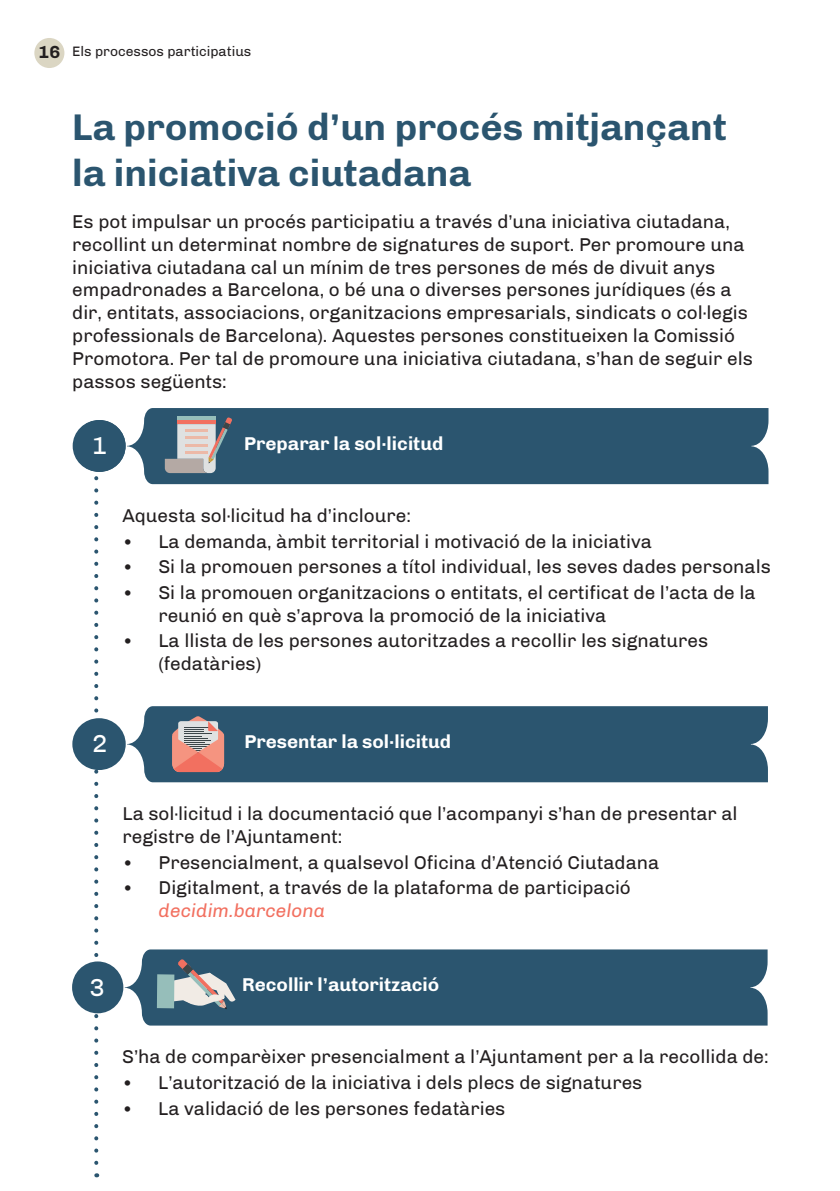
<style>
.page{position:relative;width:840px;height:1191px;background:#fff}
.page>*{position:absolute;margin:0;border:0;box-sizing:border-box;transform-origin:0 0}
.t1{font:700 38px/45.6px "Chivo";color:#2b556f}
.t2{font:25.2px "Chivo";color:#fff}
.t3{font:19px/22.8px "Chivo";color:#231f20}
.t4{font:700 19px "Chivo";color:#fff}
.t5{font:14px "Chivo";color:#231f20}
.s1{font-weight:700;font-size:18px}
.s2{font-size:18px}
.s3{font-style:italic;color:#f27060}
</style>
<div class="page">
<div style="left:34px;top:38px;width:30px;height:30px;background:#dbd6c3;border-radius:50%"></div>
<svg style="left:94px;top:476px;width:4px;height:701px"></svg>
<div style="left:73px;top:420px;width:52px;height:52px;background:#2b556f;border-radius:50%"></div>
<div style="left:72px;top:718px;width:54px;height:52px;background:#2b556f;border-radius:50%"></div>
<div style="left:72px;top:961px;width:51px;height:52px;background:#2b556f;border-radius:50%"></div>
<div style="left:127px;top:408px;width:641px;height:76px;background:#2b556f"></div>
<div style="left:127px;top:706px;width:640px;height:76px;background:#2b556f"></div>
<div style="left:125px;top:949px;width:642px;height:76px;background:#2b556f"></div>
<hr style="left:177px;top:416px;width:38px;height:4px;background:#96beba">
<svg style="left:165px;top:417px;width:67px;height:56px;background:#999a9f"></svg>
<svg style="left:172px;top:716px;width:52px;height:56px;background:#c69089"></svg>
<div style="left:157px;top:974px;width:17px;height:34px;background:#96beba"></div>
<svg style="left:167px;top:959px;width:68px;height:50px;background:#88969f"></svg>
<p class="t5" style="left:38px;top:43px;width:214px"><span class="s1">16</span> Els processos participatius</p>
<h1 class="t1" style="left:72px;top:105px;width:656px">La promoció d’un procés mitjançant la iniciativa ciutadana</h1>
<p class="t3" style="left:72px;top:210px;width:681px">Es pot impulsar un procés participatiu a través d’una iniciativa ciutadana, recollint un determinat nombre de signatures de suport. Per promoure una iniciativa ciutadana cal un mínim de tres persones de més de divuit anys empadronades a Barcelona, o bé una o diverses persones jurídiques (és a dir, entitats, associacions, organitzacions empresarials, sindicats o col·legis professionals de Barcelona). Aquestes persones constitueixen la Comissió Promotora. Per tal de promoure una iniciativa ciutadana, s’han de seguir els passos següents:</p>
<h2 class="t2" style="left:92px;top:431px;width:17px">1</h2>
<p class="t4" style="left:244px;top:432px;width:200px">Preparar la sol·licitud</p>
<p class="t3" style="left:122px;top:504px;width:290px">Aquesta sol·licitud ha d’incloure:</p>
<p class="t3" style="left:122px;top:530px;width:531px"><span class="s2">•</span> La demanda, àmbit territorial i motivació de la iniciativa</p>
<p class="t3" style="left:122px;top:555px;width:649px"><span class="s2">•</span> Si la promouen persones a títol individual, les seves dades personals</p>
<p class="t3" style="left:158px;top:581px;width:598px;text-indent:-36px"><span class="s2">•</span> Si la promouen organitzacions o entitats, el certificat de l’acta de la reunió en què s’aprova la promoció de la iniciativa</p>
<p class="t3" style="left:158px;top:629px;width:551px;text-indent:-36px"><span class="s2">•</span> La llista de les persones autoritzades a recollir les signatures (fedatàries)</p>
<h2 class="t2" style="left:92px;top:729px;width:17px">2</h2>
<p class="t4" style="left:244px;top:730px;width:208px">Presentar la sol·licitud</p>
<p class="t3" style="left:122px;top:802px;width:616px">La sol·licitud i la documentació que l’acompanyi s’han de presentar al registre de l’Ajuntament:</p>
<p class="t3" style="left:122px;top:850px;width:538px"><span class="s2">•</span> Presencialment, a qualsevol Oficina d’Atenció Ciutadana</p>
<p class="t3" style="left:158px;top:876px;width:473px;text-indent:-36px"><span class="s2">•</span> Digitalment, a través de la plataforma de participació <span class="s3">decidim.barcelona</span></p>
<h2 class="t2" style="left:90px;top:972px;width:17px">3</h2>
<p class="t4" style="left:242px;top:973px;width:199px">Recollir l’autorització</p>
<p class="t3" style="left:122px;top:1045px;width:647px">S’ha de comparèixer presencialment a l’Ajuntament per a la recollida de:</p>
<p class="t3" style="left:122px;top:1071px;width:521px"><span class="s2">•</span> L’autorització de la iniciativa i dels plecs de signatures</p>
<p class="t3" style="left:122px;top:1097px;width:384px"><span class="s2">•</span> La validació de les persones fedatàries</p>
</div>
